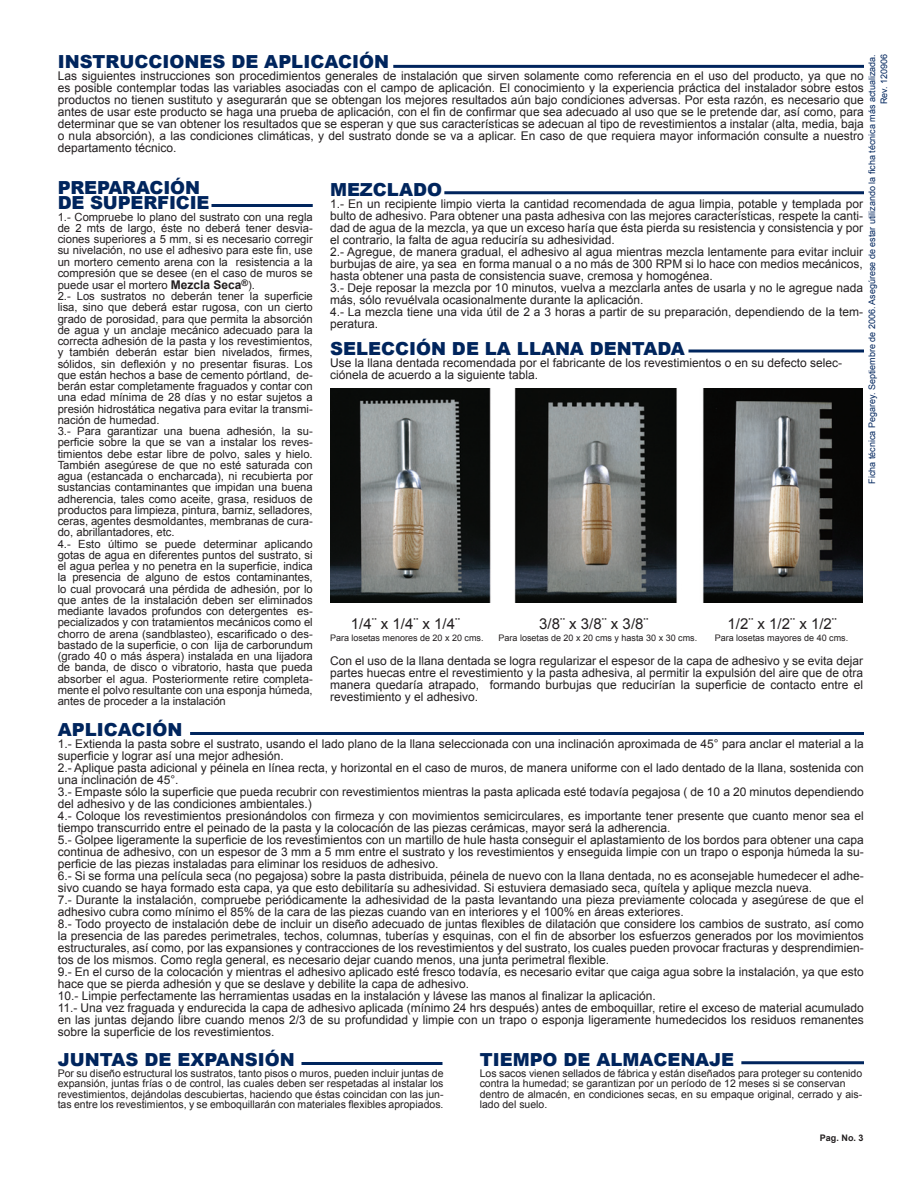
<style>
.page{position:relative;width:918px;height:1188px;background:#fff}
.page>*{position:absolute;margin:0;border:0;box-sizing:border-box;transform-origin:0 0}
.t1{font:900 18px/15px "Arial";color:#00255d}
.t2{font:15px "Arial";color:#231f20}
.t3{font:12px/12px "Arial";color:#231f20}
.t4{font:11.25px/11.2px "Arial";color:#231f20}
.t5{font:10.5px/10.5px "Arial";color:#231f20;text-align:justify}
.t6{font:9px/12px "Arial";color:#00255d;text-align:right}
.t7{font:9px "Arial";color:#231f20}
.t8{font:700 9px "Arial";color:#231f20}
.s1{font-weight:700;font-size:12px}
</style>
<div class="page">
<img style="left:331px;top:388px;width:531px;height:214px">
<hr style="left:393px;top:65px;width:471px;height:3px;background:#00255d">
<hr style="left:211px;top:204px;width:102px;height:3px;background:#00255d">
<hr style="left:444px;top:191px;width:420px;height:3px;background:#00255d">
<hr style="left:688px;top:350px;width:176px;height:3px;background:#00255d">
<hr style="left:190px;top:732px;width:674px;height:3px;background:#00255d">
<hr style="left:301px;top:1062px;width:141px;height:3px;background:#00255d">
<hr style="left:741px;top:1061px;width:123px;height:3px;background:#00255d">
<h1 class="t1" style="left:58px;top:55px;width:333px">INSTRUCCIONES DE APLICACIÓN</h1>
<p class="t3" style="left:58px;top:70px;width:808px;text-align:justify">Las siguientes instrucciones son procedimientos generales de instalación que sirven solamente como referencia en el uso del producto, ya que no es posible contemplar todas las variables asociadas con el campo de aplicación. El conocimiento y la experiencia práctica del instalador sobre estos productos no tienen sustituto y asegurarán que se obtengan los mejores resultados aún bajo condiciones adversas. Por esta razón, es necesario que antes de usar este producto se haga una prueba de aplicación, con el fin de confirmar que sea adecuado al uso que se le pretende dar, así como, para determinar que se van obtener los resultados que se esperan y que sus características se adecuan al tipo de revestimientos a instalar (alta, media, baja o nula absorción), a las condiciones climáticas, y del sustrato donde se va a aplicar. En caso de que requiera mayor información consulte a nuestro departamento técnico.</p>
<p class="t6" style="left:866px;top:484px;width:431px;rotate:-90deg">Ficha técnica Pegarey. Septiembre de 2006. Asegúrese de estar utilizando la ficha técnica más actualizada.<br>Rev. 120906</p>
<h1 class="t1" style="left:58px;top:181px;width:153px">PREPARACIÓN<br>DE SUPERFICIE</h1>
<p class="t4" style="left:58px;top:211px;width:257px">1.- Compruebe lo plano del sustrato con una regla de 2 mts de largo, éste no deberá tener desvia&shy;ciones superiores a 5 mm, si es necesario corregir su nivelación, no use el adhesivo para este fin, use un mortero cemento arena con la resistencia a la compresión que se desee (en el caso de muros se puede usar el mortero <span class="s1">Mezcla Seca</span><sup>®</sup>).<br>2.- Los sustratos no deberán tener la superficie lisa, sino que deberá estar rugosa, con un cierto grado de porosidad, para que permita la absorción de agua y un anclaje mecánico adecuado para la correcta adhesión de la pasta y los revestimientos, y también deberán estar bien nivelados, firmes, sólidos, sin deflexión y no presentar fisuras. Los que están hechos a base de cemento pórtland, de&shy;berán estar completamente fraguados y contar con una edad mínima de 28 días y no estar sujetos a presión hidrostática negativa para evitar la transmi&shy;nación de humedad.<br>3.- Para garantizar una buena adhesión, la su&shy;perficie sobre la que se van a instalar los reves&shy;timientos debe estar libre de polvo, sales y hielo.<br>También asegúrese de que no esté saturada con agua (estancada o encharcada), ni recubierta por sustancias contaminantes que impidan una buena adherencia, tales como aceite, grasa, residuos de productos para limpieza, pintura, barniz, selladores, ceras, agentes desmoldantes, membranas de cura&shy;do, abrillantadores, etc.<br>4.- Esto último se puede determinar aplicando gotas de agua en diferentes puntos del sustrato, si el agua perlea y no penetra en la superficie, indica la presencia de alguno de estos contaminantes, lo cual provocará una pérdida de adhesión, por lo que antes de la instalación deben ser eliminados mediante lavados profundos con detergentes es&shy;pecializados y con tratamientos mecánicos como el chorro de arena (sandblasteo), escarificado o des&shy;bastado de la superficie, o con lija de carborundum (grado 40 o más áspera) instalada en una lijadora de banda, de disco o vibratorio, hasta que pueda absorber el agua. Posteriormente retire completa&shy;mente el polvo resultante con una esponja húmeda, antes de proceder a la instalación</p>
<h1 class="t1" style="left:330px;top:182px;width:113px">MEZCLADO</h1>
<p class="t3" style="left:330px;top:198px;width:535px">1.- En un recipiente limpio vierta la cantidad recomendada de agua limpia, potable y templada por bulto de adhesivo. Para obtener una pasta adhesiva con las mejores características, respete la canti&shy;dad de agua de la mezcla, ya que un exceso haría que ésta pierda su resistencia y consistencia y por el contrario, la falta de agua reduciría su adhesividad.<br>2.- Agregue, de manera gradual, el adhesivo al agua mientras mezcla lentamente para evitar incluir burbujas de aire, ya sea en forma manual o a no más de 300 RPM si lo hace con medios mecánicos, hasta obtener una pasta de consistencia suave, cremosa y homogénea.<br>3.- Deje reposar la mezcla por 10 minutos, vuelva a mezclarla antes de usarla y no le agregue nada más, sólo revuélvala ocasionalmente durante la aplicación.<br>4.- La mezcla tiene una vida útil de 2 a 3 horas a partir de su preparación, dependiendo de la tem&shy;peratura.</p>
<h1 class="t1" style="left:330px;top:341px;width:356px">SELECCIÓN DE LA LLANA DENTADA</h1>
<p class="t3" style="left:330px;top:357px;width:514px">Use la llana dentada recomendada por el fabricante de los revestimientos o en su defecto selec&shy;ciónela de acuerdo a la siguiente tabla.</p>
<p class="t2" style="left:351px;top:616px;width:111px">1/4¨ x 1/4¨ x 1/4¨</p>
<p class="t2" style="left:539px;top:616px;width:111px">3/8¨ x 3/8¨ x 3/8¨</p>
<p class="t2" style="left:728px;top:616px;width:111px">1/2¨ x 1/2¨ x 1/2¨</p>
<p class="t7" style="left:330px;top:633px;width:155px">Para losetas menores de 20 x 20 cms.</p>
<p class="t7" style="left:499px;top:633px;width:200px">Para losetas de 20 x 20 cms y hasta 30 x 30 cms.</p>
<p class="t7" style="left:715px;top:633px;width:135px">Para losetas mayores de 40 cms.</p>
<p class="t3" style="left:330px;top:655px;width:535px;text-align:justify">Con el uso de la llana dentada se logra regularizar el espesor de la capa de adhesivo y se evita dejar partes huecas entre el revestimiento y la pasta adhesiva, al permitir la expulsión del aire que de otra manera quedaría atrapado, formando burbujas que reducirían la superficie de contacto entre el revestimiento y el adhesivo.</p>
<h1 class="t1" style="left:58px;top:722px;width:126px">APLICACIÓN</h1>
<p class="t3" style="left:58px;top:738px;width:808px">1.- Extienda la pasta sobre el sustrato, usando el lado plano de la llana seleccionada con una inclinación aproximada de 45° para anclar el material a la superficie y lograr así una mejor adhesión.<br>2.- Aplique pasta adicional y péinela en línea recta, y horizontal en el caso de muros, de manera uniforme con el lado dentado de la llana, sostenida con una inclinación de 45°.<br>3.- Empaste sólo la superficie que pueda recubrir con revestimientos mientras la pasta aplicada esté todavía pegajosa ( de 10 a 20 minutos dependiendo del adhesivo y de las condiciones ambientales.)<br>4.- Coloque los revestimientos presionándolos con firmeza y con movimientos semicirculares, es importante tener presente que cuanto menor sea el tiempo transcurrido entre el peinado de la pasta y la colocación de las piezas cerámicas, mayor será la adherencia.<br>5.- Golpee ligeramente la superficie de los revestimientos con un martillo de hule hasta conseguir el aplastamiento de los bordos para obtener una capa continua de adhesivo, con un espesor de 3 mm a 5 mm entre el sustrato y los revestimientos y enseguida limpie con un trapo o esponja húmeda la su&shy;perficie de las piezas instaladas para eliminar los residuos de adhesivo.<br>6.- Si se forma una película seca (no pegajosa) sobre la pasta distribuida, péinela de nuevo con la llana dentada, no es aconsejable humedecer el adhe&shy;sivo cuando se haya formado esta capa, ya que esto debilitaría su adhesividad. Si estuviera demasiado seca, quítela y aplique mezcla nueva.<br>7.- Durante la instalación, compruebe periódicamente la adhesividad de la pasta levantando una pieza previamente colocada y asegúrese de que el adhesivo cubra como mínimo el 85% de la cara de las piezas cuando van en interiores y el 100% en áreas exteriores.<br>8.- Todo proyecto de instalación debe de incluir un diseño adecuado de juntas flexibles de dilatación que considere los cambios de sustrato, así como la presencia de las paredes perimetrales, techos, columnas, tuberías y esquinas, con el fin de absorber los esfuerzos generados por los movimientos estructurales, así como, por las expansiones y contracciones de los revestimientos y del sustrato, los cuales pueden provocar fracturas y desprendimien&shy;tos de los mismos. Como regla general, es necesario dejar cuando menos, una junta perimetral flexible.<br>9.- En el curso de la colocación y mientras el adhesivo aplicado esté fresco todavía, es necesario evitar que caiga agua sobre la instalación, ya que esto hace que se pierda adhesión y que se deslave y debilite la capa de adhesivo.<br>10.- Limpie perfectamente las herramientas usadas en la instalación y lávese las manos al finalizar la aplicación.<br>11.- Una vez fraguada y endurecida la capa de adhesivo aplicada (mínimo 24 hrs después) antes de emboquillar, retire el exceso de material acumulado en las juntas dejando libre cuando menos 2/3 de su profundidad y limpie con un trapo o esponja ligeramente humedecidos los residuos remanentes sobre la superficie de los revestimientos.</p>
<h1 class="t1" style="left:58px;top:1052px;width:239px">JUNTAS DE EXPANSIÓN</h1>
<p class="t5" style="left:58px;top:1068px;width:387px">Por su diseño estructural los sustratos, tanto pisos o muros, pueden incluir juntas de expansión, juntas frías o de control, las cuales deben ser respetadas al instalar los revestimientos, dejándolas descubiertas, haciendo que éstas coincidan con las jun&shy;tas entre los revestimientos, y se emboquillarán con materiales flexibles apropiados.</p>
<h1 class="t1" style="left:480px;top:1053px;width:256px">TIEMPO DE ALMACENAJE</h1>
<p class="t5" style="left:480px;top:1068px;width:384px;text-align:left">Los sacos vienen sellados de fábrica y están diseñados para proteger su contenido contra la humedad; se garantizan por un período de 12 meses si se conservan dentro de almacén, en condiciones secas, en su empaque original, cerrado y ais&shy;lado del suelo.</p>
<p class="t8" style="left:820px;top:1132px;width:45px">Pag. No. 3</p>
</div>
